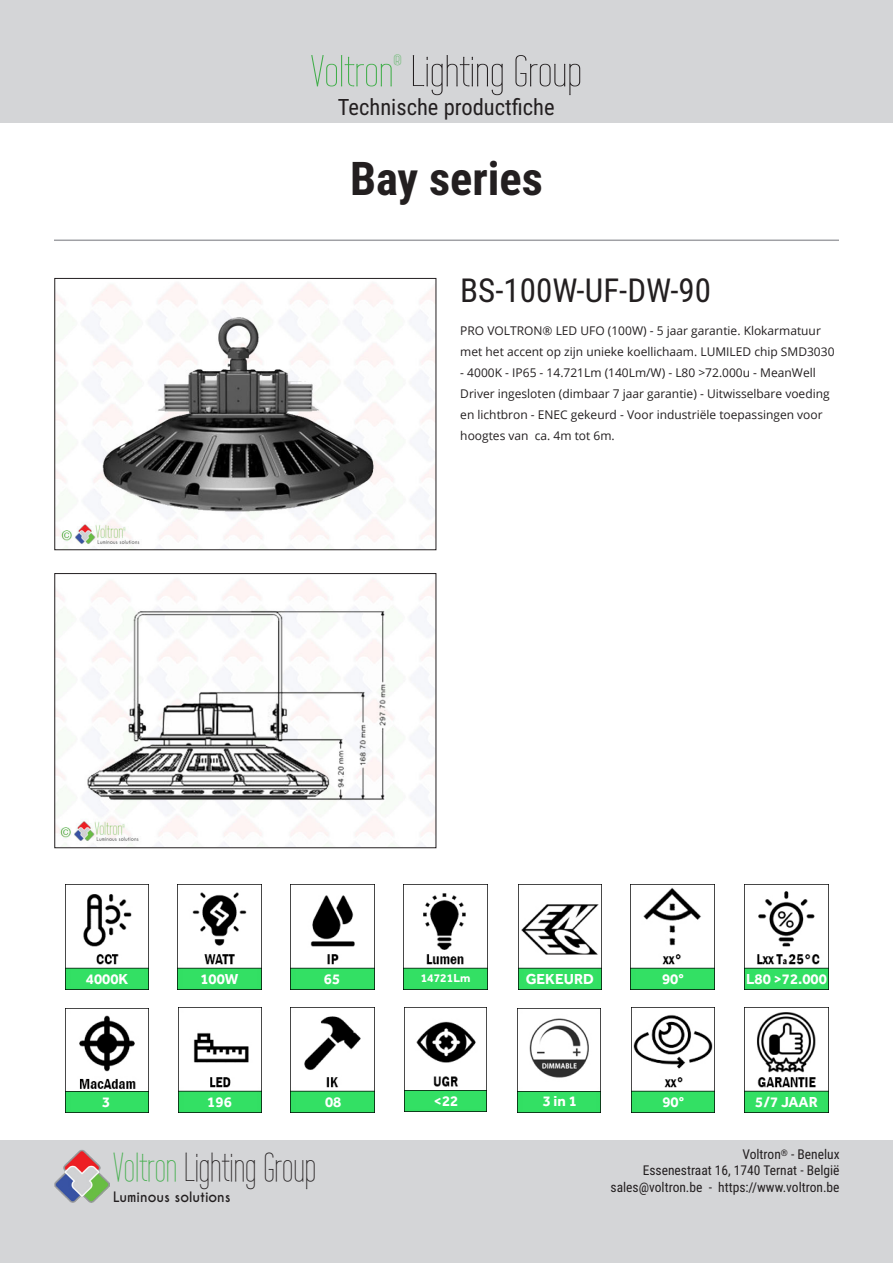
<style>
.page{position:relative;width:893px;height:1263px;background:#fff}
.page>*{position:absolute;margin:0;border:0;box-sizing:border-box;transform-origin:0 0}
.t1{font:700 46.5px "Roboto Condensed";color:#231f20}
.t2{font:43.5px "Wire One";color:#231f20;scale:1.2 1}
.t3{font:40.5px "Wire One";color:#231f20}
.t4{font:33px "Roboto Condensed";color:#231f20}
.t5{font:22.5px "Roboto Condensed";color:#231f20}
.t6{font:700 15px "Effra";color:#fff}
.t7{font:15px "Wire One";color:#40ae49;scale:1.2 1}
.t8{font:13.5px/16.5px "Roboto Condensed";color:#231f20;text-align:right}
.t9{font:700 13.5px "Caviar Dreams";color:#231f20}
.t10{font:12px/21px "Open Sans";color:#231f20}
.t11{font:700 12px "Effra";color:#fff}
.s1{color:#40ae49}
</style>
<div class="page">
<div style="left:0;top:1141px;width:893px;height:122px;background:#d4d5d7"></div>
<img style="left:55px;top:1150px;width:54px;height:53px">
<div style="left:0;top:0;width:893px;height:122px;background:#d4d5d7"></div>
<hr style="left:54px;top:239px;width:785px;height:2px;background:#a0a1a5">
<img style="left:56px;top:283px;width:378px;height:265px">
<div style="left:54px;top:278px;width:382px;height:272px;border:1px solid #231f20"></div>
<img style="left:65px;top:884px;width:84px;height:105px">
<img style="left:291px;top:884px;width:83px;height:105px">
<img style="left:404px;top:884px;width:83px;height:105px">
<img style="left:178px;top:884px;width:83px;height:105px">
<img style="left:631px;top:884px;width:83px;height:105px">
<img style="left:65px;top:1008px;width:84px;height:104px">
<img style="left:179px;top:1007px;width:83px;height:105px">
<img style="left:745px;top:1012px;width:83px;height:100px">
<img style="left:291px;top:1016px;width:83px;height:96px">
<img style="left:404px;top:1007px;width:83px;height:104px">
<img style="left:745px;top:884px;width:83px;height:105px">
<img style="left:518px;top:1008px;width:83px;height:104px">
<img style="left:631px;top:1008px;width:84px;height:104px">
<img style="left:518px;top:884px;width:83px;height:105px">
<img style="left:56px;top:579px;width:378px;height:267px">
<div style="left:54px;top:573px;width:382px;height:275px;border:1px solid #231f20"></div>
<p class="t7" style="left:394px;top:52px;width:8px">®</p>
<h3 class="t5" style="left:338px;top:91px;width:218px">Technische productfiche</h3>
<h2 class="t2" style="left:311px;top:47px;width:228px"><span class="s1">Voltron</span> Lighting Group</h2>
<h1 class="t1" style="left:350px;top:146px;width:194px">Bay series</h1>
<h3 class="t4" style="left:460px;top:268px;width:252px">BS-100W-UF-DW-90</h3>
<p class="t10" style="left:460px;top:320px;width:376px">PRO VOLTRON® LED UFO (100W) - 5 jaar garantie. Klokarmatuur met het accent op zijn unieke koellichaam. LUMILED chip SMD3030</p>
<p class="t10" style="left:460px;top:362px;width:371px">- 4000K - IP65 - 14.721Lm (140Lm/W) - L80 &gt;72.000u - MeanWell Driver ingesloten (dimbaar 7 jaar garantie) - Uitwisselbare voeding en lichtbron - ENEC gekeurd - Voor industriële toepassingen voor hoogtes van ca. 4m tot 6m.</p>
<p class="t6" style="left:86px;top:969px;width:44px">4000K</p>
<p class="t6" style="left:102px;top:1093px;width:10px">3</p>
<p class="t6" style="left:526px;top:969px;width:70px">GEKEURD</p>
<p class="t6" style="left:200px;top:969px;width:40px">100W</p>
<p class="t6" style="left:324px;top:969px;width:18px">65</p>
<p class="t11" style="left:421px;top:970px;width:51px">14721Lm</p>
<p class="t6" style="left:662px;top:969px;width:23px">90°</p>
<p class="t6" style="left:746px;top:969px;width:82px">L80 &gt;72.000</p>
<p class="t6" style="left:543px;top:1091px;width:36px">3 in 1</p>
<p class="t6" style="left:662px;top:1092px;width:23px">90°</p>
<p class="t6" style="left:207px;top:1092px;width:26px">196</p>
<p class="t6" style="left:325px;top:1093px;width:18px">08</p>
<p class="t6" style="left:434px;top:1091px;width:26px">&lt;22</p>
<p class="t6" style="left:755px;top:1093px;width:64px">5/7 JAAR</p>
<h3 class="t3" style="left:113px;top:1145px;width:204px"><span class="s1">Voltron</span> Lighting Group</h3>
<p class="t9" style="left:113px;top:1189px;width:119px">Luminous solutions</p>
<p class="t8" style="left:611px;top:1145px;width:231px">Voltron<sup>®</sup> - Benelux<br>Essenestraat 16, 1740 Ternat - België sales@voltron.be - https://www.voltron.be</p>
</div>
